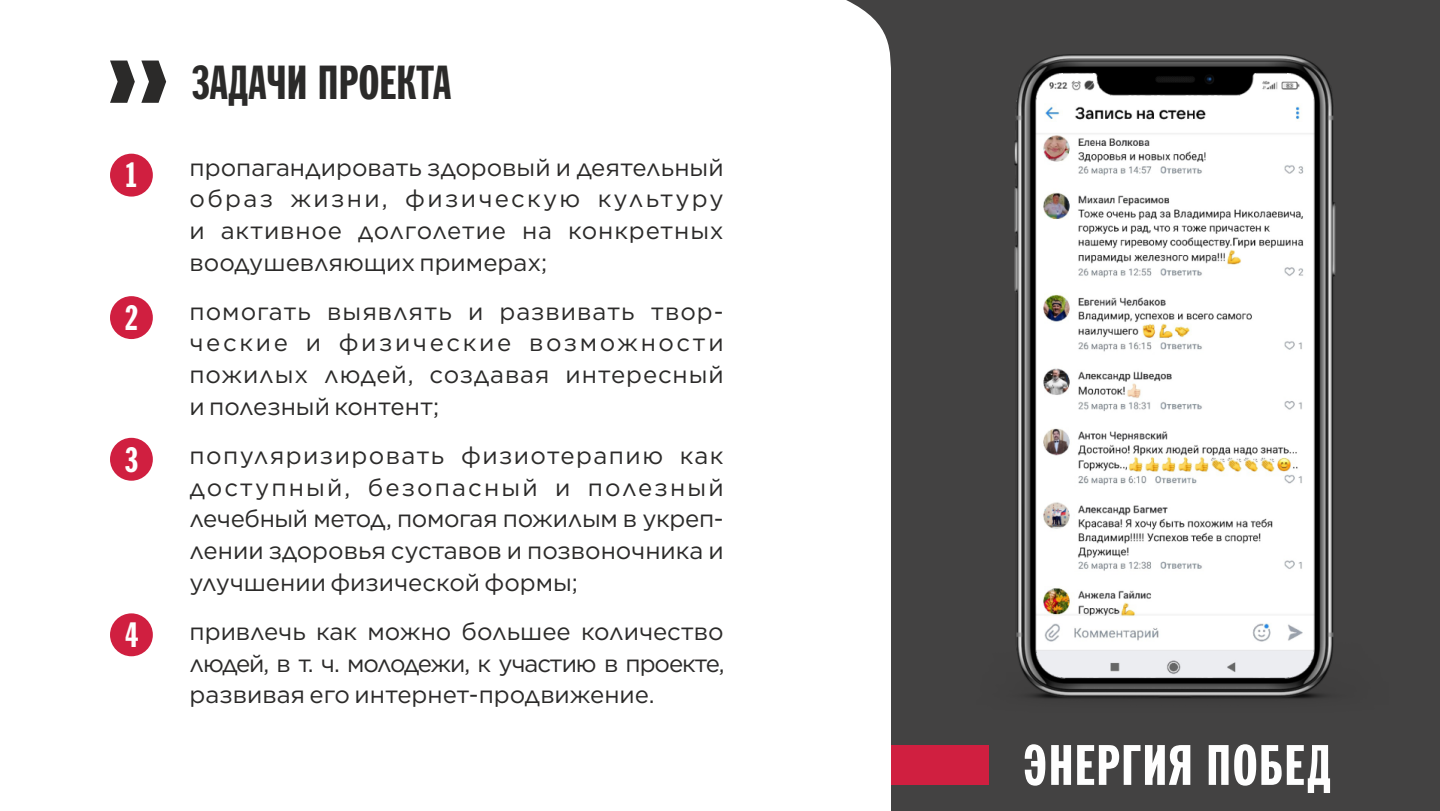
<style>
.page{position:relative;width:1440px;height:811px;background:#fff}
.page>*{position:absolute;margin:0;border:0;box-sizing:border-box;transform-origin:0 0}
.t1{font:59.7px "Franklin Extra Cond.Gothic CYR";letter-spacing:.025em;color:#fefefe}
.t2{font:50px "Franklin Extra Cond.Gothic CYR";color:#2b2a29}
.t3{font:36.9px "Franklin Extra Cond.Gothic CYR";color:#fefefe}
.t4{font:24px/31.7px "Gotham";color:#2b2a29;text-align:justify}
</style>
<div class="page">
<svg style="left:846px;top:0;width:45px;height:68px"></svg>
<div style="left:891px;top:0;width:549px;height:810px;background:#434242"></div>
<div style="left:891px;top:744px;width:97px;height:40px;background:#d01f40"></div>
<svg style="left:110px;top:60px;width:25px;height:43px"></svg>
<svg style="left:141px;top:60px;width:25px;height:43px"></svg>
<div style="left:110px;top:153px;width:43px;height:43px;background:#d01f40;border-radius:50%"></div>
<div style="left:110px;top:296px;width:43px;height:43px;background:#d01f40;border-radius:50%"></div>
<div style="left:110px;top:437px;width:43px;height:43px;background:#d01f40;border-radius:50%"></div>
<div style="left:110px;top:613px;width:43px;height:42px;background:#d01f40;border-radius:50%"></div>
<img style="left:1014px;top:55px;width:322px;height:644px">
<h3 class="t3" style="left:124px;top:162px;width:16px">1</h3>
<h3 class="t3" style="left:125px;top:305px;width:16px">2</h3>
<h3 class="t3" style="left:125px;top:446px;width:16px">3</h3>
<h3 class="t3" style="left:125px;top:621px;width:16px">4</h3>
<h2 class="t2" style="left:192px;top:65px;width:260px">ЗАДАЧИ ПРОЕКТА</h2>
<p class="t4" style="left:190px;top:152px;width:536px">пропагандировать здоровый и деятельный образ жизни, физическую культуру и активное долголетие на конкретных воодушевляющих примерах;</p>
<p class="t4" style="left:190px;top:296px;width:536px">помогать выявлять и развивать твор&shy;ческие и физические возможности пожилых людей, создавая интересный и полезный контент;</p>
<p class="t4" style="left:190px;top:440px;width:536px">популяризировать физиотерапию как доступный, безопасный и полезный лечебный метод, помогая пожилым в укреп&shy;лении здоровья суставов и позвоночника и улучшении физической формы;</p>
<p class="t4" style="left:190px;top:616px;width:537px">привлечь как можно большее количество людей, в т. ч. молодежи, к участию в проекте, развивая его интернет-продвижение.</p>
<h1 class="t1" style="left:1023px;top:743px;width:310px">ЭНЕРГИЯ ПОБЕД</h1>
</div>
